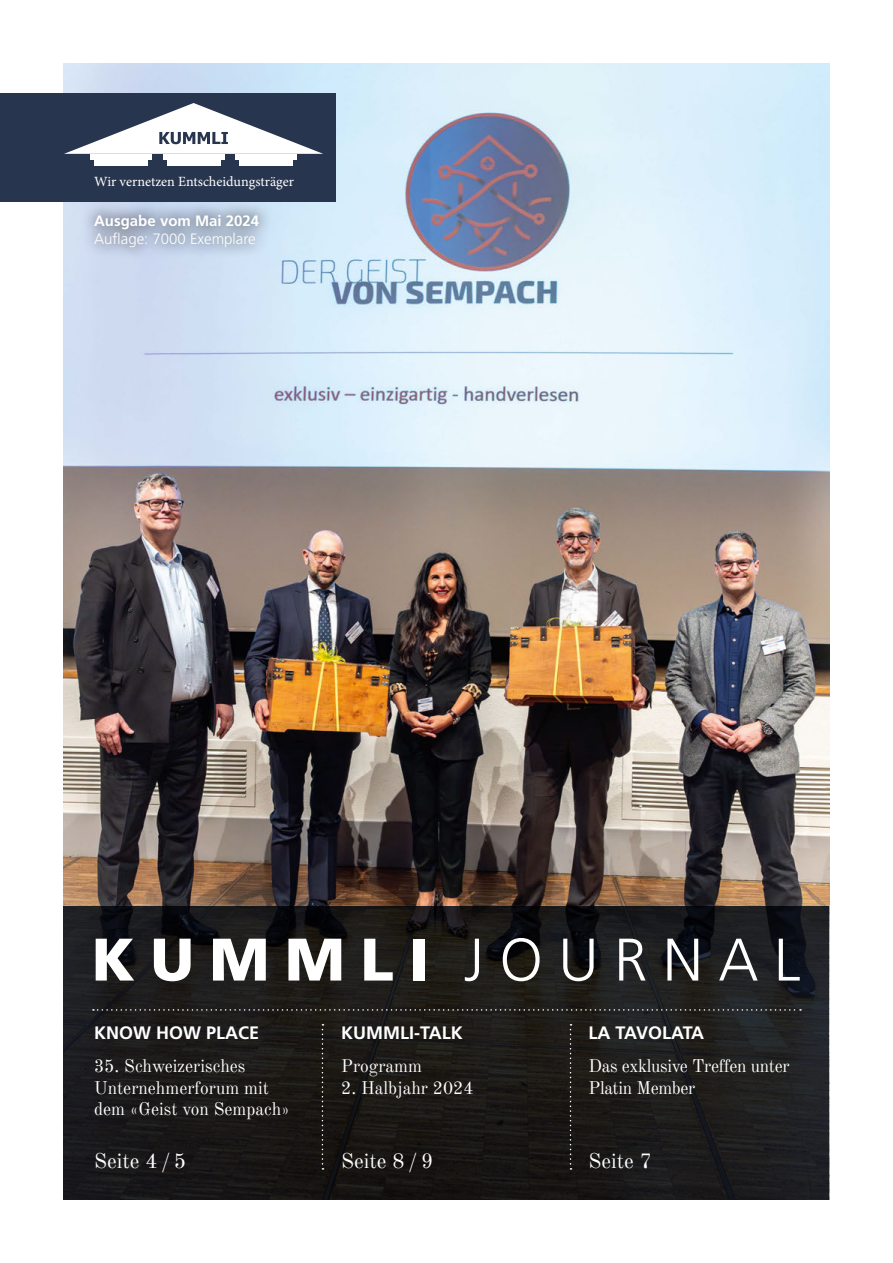
<style>
.page{position:relative;width:893px;height:1263px;background:#fff}
.page>*{position:absolute;margin:0;border:0;box-sizing:border-box;transform-origin:0 0}
.t1{font:300 60px "Frutiger LT Std";letter-spacing:.26em;color:#fff}
.t2{font:21px "Old Standard TT";color:#fff}
.t3{font:18px/21.6px "Old Standard TT";color:#fff}
.t4{font:18px/21.6px "Old Standard TT";letter-spacing:-.02em;color:#fff}
.t5{font:700 18px "Frutiger LT Std";color:#fff}
.t6{font:700 18px "Frutiger LT Std";letter-spacing:-.025em;color:#fff}
.t7{font:300 15px "Frutiger LT Std";color:#fff}
.t8{font:700 15px "Frutiger LT Std";color:#fff}
.t9{font:14.1px "Minion Pro";color:#fff}
.s1{font-weight:900}
</style>
<div class="page">
<img style="left:64px;top:64px;width:765px;height:842px">
<svg style="left:64px;top:906px;width:765px;height:294px;fill:#1d1b1a"></svg>
<svg style="left:93px;top:1009px;width:708px;height:2px"></svg>
<svg style="left:322px;top:1024px;width:1px;height:145px"></svg>
<svg style="left:570px;top:1024px;width:1px;height:145px"></svg>
<div style="left:0;top:93px;width:336px;height:108px;background:#28354e"></div>
<svg style="left:64px;top:103px;width:259px;height:51px"></svg>
<div style="left:90px;top:155px;width:62px;height:5px;background:#fff"></div>
<div style="left:163px;top:155px;width:62px;height:5px;background:#fff"></div>
<div style="left:235px;top:155px;width:62px;height:5px;background:#fff"></div>
<div style="left:240px;top:161px;width:53px;height:5px;background:#fff"></div>
<div style="left:167px;top:161px;width:53px;height:5px;background:#fff"></div>
<div style="left:94px;top:161px;width:54px;height:5px;background:#fff"></div>
<svg style="left:82px;top:201px;width:190px;height:59px"></svg>
<p class="t9" style="left:94px;top:172px;width:201px">Wir vernetzen Entscheidungsträger</p>
<p class="t8" style="left:94px;top:212px;width:167px">Ausgabe vom Mai 2024</p>
<p class="t7" style="left:94px;top:230px;width:163px">Auflage: 7000 Exemplare</p>
<h1 class="t1" style="left:92px;top:926px;width:710px"><span class="s1">KUMMLI</span> JOURNAL</h1>
<p class="t5" style="left:94px;top:1022px;width:167px">KNOW HOW PLACE</p>
<p class="t3" style="left:94px;top:1054px;width:197px">35. Schweizerisches<br>Unternehmerforum mit dem «Geist von Sempach»</p>
<p class="t2" style="left:94px;top:1145px;width:93px">Seite 4 / 5</p>
<p class="t5" style="left:341px;top:1022px;width:123px">KUMMLI-TALK</p>
<p class="t3" style="left:341px;top:1054px;width:82px">Programm</p>
<p class="t3" style="left:341px;top:1075px;width:134px">2. Halbjahr 2024</p>
<p class="t2" style="left:341px;top:1145px;width:93px">Seite 8 / 9</p>
<p class="t6" style="left:588px;top:1022px;width:117px">LA TAVOLATA</p>
<p class="t4" style="left:588px;top:1054px;width:203px">Das exklusive Treffen unter<br>Platin Member</p>
<p class="t2" style="left:588px;top:1145px;width:65px">Seite 7</p>
</div>
